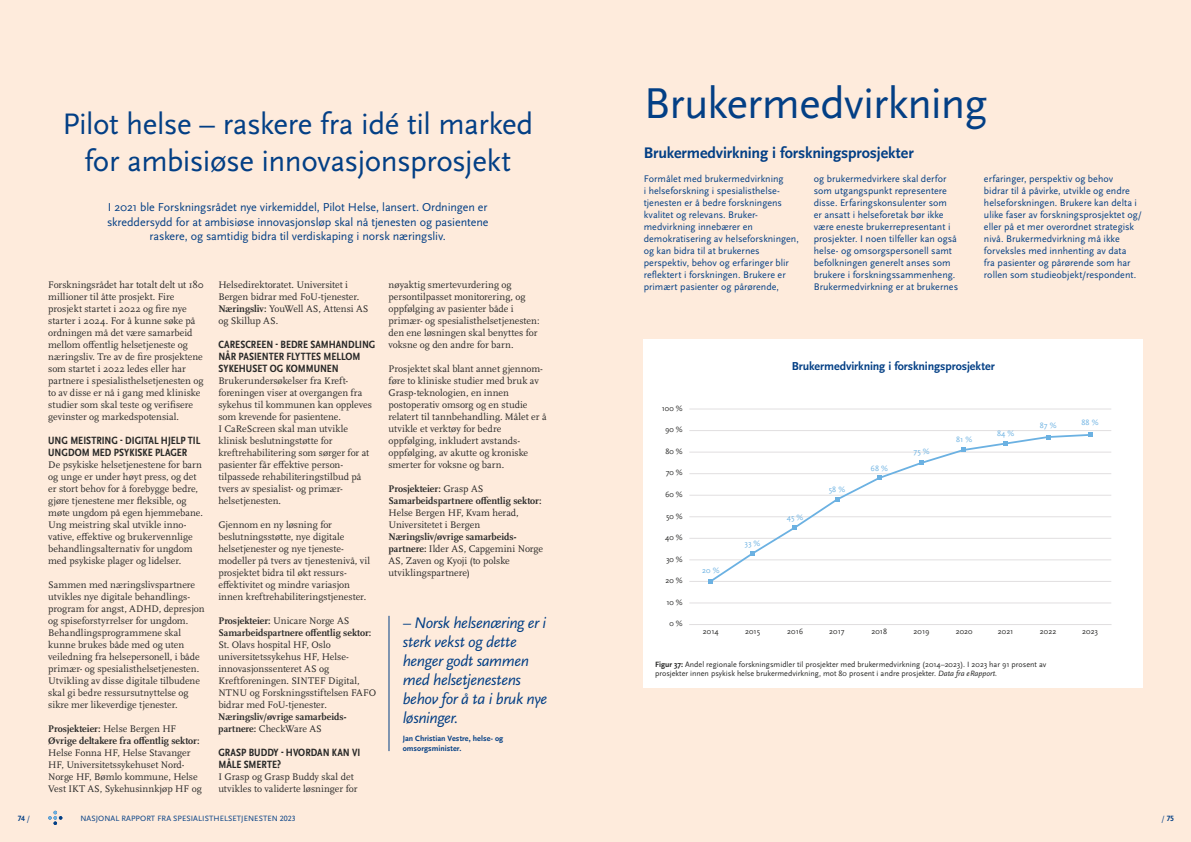
<style>
.page{position:relative;width:1191px;height:842px;background:#fff}
.page>*{position:absolute;margin:0;border:0;box-sizing:border-box;transform-origin:0 0}
.t1{font:45px "Scala Sans Pro";letter-spacing:-.015em;color:#033f85}
.t2{font:31px/37.2px "Scala Sans Pro";letter-spacing:-.02em;color:#033f85;text-align:center}
.t3{font:italic 16px/19px "Scala Sans Pro";letter-spacing:-.02em;color:#033f85}
.t4{font:700 16px "Scala Sans Pro";letter-spacing:-.01em;color:#033f85}
.t5{font:12px/14.4px "Scala Sans Pro";letter-spacing:-.01em;color:#033f85;text-align:center}
.t6{font:700 12px "Scala Sans Pro";letter-spacing:-.01em;color:#033f85}
.t7{font:700 condensed 11px/12px "Scala Sans Pro";color:#282827}
.t8{font:10px/12px "Scala Pro";color:#282827}
.t9{font:10px/12px "Scala Sans Pro";color:#033f85}
.t10{font:700 10px/12px "Scala Pro";color:#282827}
.t11{font:8px/9.6px "Scala Sans Pro";color:#282827}
.t12{font:700 8px/10px "Scala Sans Pro";letter-spacing:.005em;color:#033f85}
.t13{font:8px "Scala Sans Pro";letter-spacing:.01em;color:#033f85}
.t14{font:8px "Scala Sans Pro";letter-spacing:.005em;color:#6bb1e2}
.s1{font-weight:400}
.s2{font-weight:700}
.s3{font-style:italic}
</style>
<div class="page">
<div style="left:0;top:0;width:595px;height:842px;background:#feebdc"></div>
<div style="left:595px;top:0;width:596px;height:842px;background:#feebdc"></div>
<svg style="left:48px;top:811px;width:14px;height:14px"></svg>
<hr style="left:388px;top:616px;width:1px;height:135px;background:#033f85">
<div style="left:643px;top:339px;width:499px;height:349px;background:#fff"></div>
<hr style="left:689px;top:624px;width:422px;height:1px;background:#e1dfe0">
<hr style="left:689px;top:603px;width:422px;height:1px;background:#e1dfe0">
<hr style="left:689px;top:581px;width:422px;height:1px;background:#e1dfe0">
<hr style="left:689px;top:559px;width:422px;height:1px;background:#e1dfe0">
<hr style="left:689px;top:538px;width:422px;height:1px;background:#e1dfe0">
<hr style="left:689px;top:516px;width:422px;height:1px;background:#e1dfe0">
<hr style="left:689px;top:495px;width:422px;height:1px;background:#e1dfe0">
<hr style="left:689px;top:473px;width:422px;height:1px;background:#e1dfe0">
<hr style="left:689px;top:452px;width:422px;height:1px;background:#e1dfe0">
<hr style="left:689px;top:430px;width:422px;height:1px;background:#e1dfe0">
<hr style="left:689px;top:409px;width:422px;height:1px;background:#e1dfe0">
<svg style="left:708px;top:432px;width:384px;height:152px"></svg>
<h2 class="t2" style="left:62px;top:105px;width:472px">Pilot helse – raskere fra idé til marked for ambisiøse innovasjonsprosjekt</h2>
<p class="t5" style="left:107px;top:200px;width:383px">I 2021 ble Forskningsrådet nye virkemiddel, Pilot Helse, lansert. Ordningen er skreddersydd for at ambisiøse innovasjonsløp skal nå tjenesten og pasientene raskere, og samtidig bidra til verdiskaping i norsk næringsliv.</p>
<p class="t8" style="left:48px;top:279px;width:157px">Forskningsrådet har totalt delt ut 180 millioner til åtte prosjekt. Fire prosjekt startet i 2022 og fire nye starter i 2024. For å kunne søke på ordningen må det være samarbeid mellom offentlig helsetjeneste og næringsliv. Tre av de fire prosjektene som startet i 2022 ledes eller har partnere i spesialisthelsetjenesten og to av disse er nå i gang med kliniske studier som skal teste og verifisere gevinster og markedspotensial.</p>
<p class="t7" style="left:48px;top:435px;width:154px">UNG MEISTRING - DIGITAL HJELP TIL<br>UNGDOM MED PSYKISKE PLAGER</p>
<p class="t8" style="left:48px;top:459px;width:156px">De psykiske helsetjenestene for barn og unge er under høyt press, og det er stort behov for å forebygge bedre, gjøre tjenestene mer fleksible, og møte ungdom på egen hjemmebane.<br>Ung meistring skal utvikle inno&shy;vative, effektive og brukervennlige behandlingsalternativ for ungdom med psykiske plager og lidelser.</p>
<p class="t8" style="left:48px;top:579px;width:158px">Sammen med næringslivspartnere utvikles nye digitale behandlings&shy;program for angst, ADHD, depresjon og spiseforstyrrelser for ungdom.<br>Behandlingsprogrammene skal kunne brukes både med og uten veiledning fra helsepersonell, i både primær- og spesialisthelsetjenesten.<br>Utvikling av disse digitale tilbudene skal gi bedre ressursutnyttelse og sikre mer likeverdige tjenester.</p>
<p class="t10" style="left:48px;top:723px;width:153px">Prosjekteier: <span class="s1">Helse Bergen HF<br></span>Øvrige deltakere fra offentlig sektor:</p>
<p class="t8" style="left:48px;top:747px;width:155px">Helse Fonna HF, Helse Stavanger<br>HF, Universitetssykehuset Nord-<br>Norge HF, Bømlo kommune, Helse<br>Vest IKT AS, Sykehusinnkjøp HF og</p>
<p class="t8" style="left:218px;top:279px;width:152px">Helsedirektoratet. Universitet i<br>Bergen bidrar med FoU-tjenester.<br><span class="s2">Næringsliv:</span> YouWell AS, Attensi AS og Skillup AS.</p>
<p class="t7" style="left:218px;top:339px;width:159px">CARESCREEN - BEDRE SAMHANDLING<br>NÅR PASIENTER FLYTTES MELLOM<br>SYKEHUSET OG KOMMUNEN</p>
<p class="t8" style="left:218px;top:375px;width:155px">Brukerundersøkelser fra Kreft&shy;foreningen viser at overgangen fra sykehus til kommunen kan oppleves som krevende for pasientene.<br>I CaReScreen skal man utvikle klinisk beslutningstøtte for kreftrehabilitering som sørger for at pasienter får effektive person&shy;tilpassede rehabiliteringstilbud på tvers av spesialist- og primær&shy;helsetjenesten.</p>
<p class="t8" style="left:218px;top:519px;width:153px">Gjennom en ny løsning for beslutningsstøtte, nye digitale helsetjenester og nye tjeneste&shy;modeller på tvers av tjenestenivå, vil prosjektet bidra til økt ressurs&shy;effektivitet og mindre variasjon innen kreftrehabiliteringstjenester.</p>
<p class="t10" style="left:218px;top:615px;width:154px">Prosjekteier: <span class="s1">Unicare Norge AS<br></span>Samarbeidspartnere offentlig sektor:</p>
<p class="t8" style="left:218px;top:639px;width:159px">St. Olavs hospital HF, Oslo universitetssykehus HF, Helse&shy;innovasjonssenteret AS og<br>Kreftforeningen. SINTEF Digital,<br>NTNU og Forskningsstiftelsen FAFO bidrar med FoU-tjenester.</p>
<p class="t10" style="left:218px;top:711px;width:129px">Næringsliv/øvrige samarbeids&shy;partnere: <span class="s1">CheckWare AS</span></p>
<p class="t7" style="left:218px;top:747px;width:144px">GRASP BUDDY - HVORDAN KAN VI<br>MÅLE SMERTE?</p>
<p class="t8" style="left:218px;top:771px;width:141px">I Grasp og Grasp Buddy skal det utvikles to validerte løsninger for</p>
<p class="t8" style="left:388px;top:279px;width:152px">nøyaktig smertevurdering og persontilpasset monitorering, og oppfølging av pasienter både i primær- og spesialisthelsetjenesten: den ene løsningen skal benyttes for voksne og den andre for barn.</p>
<p class="t8" style="left:388px;top:363px;width:160px">Prosjektet skal blant annet gjennom&shy;føre to kliniske studier med bruk av Grasp-teknologien, en innen postoperativ omsorg og en studie relatert til tannbehandling. Målet er å utvikle et verktøy for bedre oppfølging, inkludert avstands&shy;oppfølging, av akutte og kroniske smerter for voksne og barn.</p>
<p class="t10" style="left:388px;top:483px;width:154px">Prosjekteier: <span class="s1">Grasp AS<br></span>Samarbeidspartnere offentlig sektor:</p>
<p class="t8" style="left:388px;top:507px;width:132px">Helse Bergen HF, Kvam herad,<br>Universitetet i Bergen</p>
<p class="t8" style="left:388px;top:531px;width:156px"><span class="s2">Næringsliv/øvrige samarbeids&shy;partnere:</span> Ilder AS, Capgemini Norge<br>AS, Zaven og Kyoji (to polske utviklingspartnere)</p>
<h3 class="t3" style="left:403px;top:613px;width:146px">– Norsk helsenæring er i sterk vekst og dette henger godt sammen med helsetjenestens behov for å ta i bruk nye løsninger.</h3>
<p class="t12" style="left:403px;top:733px;width:102px">Jan Christian Vestre, helse- og omsorgsminister.</p>
<h1 class="t1" style="left:643px;top:77px;width:345px">Brukermedvirkning</h1>
<h3 class="t4" style="left:643px;top:144px;width:271px">Brukermedvirkning i forskningsprosjekter</h3>
<p class="t9" style="left:643px;top:173px;width:157px">Formålet med brukermedvirkning<br>i helseforskning i spesialisthelse&shy;tjenesten er å bedre forskningens kvalitet og relevans. Bruker&shy;medvirkning innebærer en demokratisering av helseforskningen, og kan bidra til at brukernes perspektiv, behov og erfaringer blir reflektert i forskningen. Brukere er primært pasienter og pårørende,</p>
<p class="t9" style="left:814px;top:173px;width:146px">og brukermedvirkere skal derfor som utgangspunkt representere disse. Erfaringskonsulenter som<br>er ansatt i helseforetak bør ikke være eneste brukerrepresentant i prosjekter. I noen tilfeller kan også helse- og omsorgspersonell samt befolkningen generelt anses som brukere i forskningssammenheng.<br>Brukermedvirkning er at brukernes</p>
<p class="t9" style="left:984px;top:173px;width:159px">erfaringer, perspektiv og behov<br>bidrar til å påvirke, utvikle og endre helseforskningen. Brukere kan delta i ulike faser av forskningsprosjektet og/ eller på et mer overordnet strategisk nivå. Brukermedvirkning må ikke forveksles med innhenting av data<br>fra pasienter og pårørende som har rollen som studieobjekt/respondent.</p>
<p class="t11" style="left:662px;top:403px;width:22px">100 %</p>
<p class="t11" style="left:665px;top:425px;width:19px">90 %</p>
<p class="t11" style="left:665px;top:446px;width:19px">80 %</p>
<p class="t11" style="left:665px;top:468px;width:19px">70 %</p>
<p class="t11" style="left:665px;top:490px;width:19px">60 %</p>
<p class="t11" style="left:666px;top:511px;width:18px">50 %</p>
<p class="t11" style="left:665px;top:533px;width:19px">40 %</p>
<p class="t11" style="left:666px;top:554px;width:18px">30 %</p>
<p class="t11" style="left:665px;top:576px;width:19px">20 %</p>
<p class="t11" style="left:666px;top:597px;width:18px">10 %</p>
<p class="t11" style="left:669px;top:619px;width:15px">0 %</p>
<p class="t14" style="left:702px;top:566px;width:19px">20 %</p>
<p class="t11" style="left:703px;top:627px;width:17px">2014</p>
<p class="t14" style="left:744px;top:539px;width:17px">33 %</p>
<p class="t11" style="left:745px;top:627px;width:17px">2015</p>
<p class="t6" style="left:791px;top:359px;width:204px">Brukermedvirkning i forskningsprosjekter</p>
<p class="t14" style="left:787px;top:513px;width:18px">45 %</p>
<p class="t14" style="left:829px;top:485px;width:18px">58 %</p>
<p class="t14" style="left:870px;top:463px;width:19px">68 %</p>
<p class="t14" style="left:913px;top:447px;width:18px">75 %</p>
<p class="t14" style="left:956px;top:435px;width:18px">81 %</p>
<p class="t14" style="left:997px;top:429px;width:19px">84 %</p>
<p class="t14" style="left:1039px;top:421px;width:18px">87 %</p>
<p class="t11" style="left:787px;top:627px;width:18px">2016</p>
<p class="t11" style="left:829px;top:627px;width:17px">2017</p>
<p class="t11" style="left:871px;top:627px;width:17px">2018</p>
<p class="t11" style="left:913px;top:627px;width:18px">2019</p>
<p class="t11" style="left:955px;top:627px;width:18px">2020</p>
<p class="t11" style="left:997px;top:627px;width:17px">2021</p>
<p class="t11" style="left:1040px;top:627px;width:18px">2022</p>
<p class="t11" style="left:655px;top:659px;width:393px"><span class="s2">Figur 37:</span> Andel regionale forskningsmidler til prosjekter med brukermedvirkning (2014–2023). I 2023 har 91 prosent av prosjekter innen psykisk helse brukermedvirkning, mot 80 prosent i andre prosjekter. <span class="s3">Data fra eRapport.</span></p>
<p class="t14" style="left:1081px;top:418px;width:18px">88 %</p>
<p class="t11" style="left:1082px;top:627px;width:17px">2023</p>
<p class="t12" style="left:18px;top:813px;width:14px">74 <span class="s1">/</span></p>
<p class="t13" style="left:80px;top:814px;width:217px">NASJONAL RAPPORT FRA SPESIALISTHELSETJENESTEN 2023</p>
<p class="t12" style="left:1161px;top:813px;width:14px"><span class="s1">/</span> 75</p>
</div>
